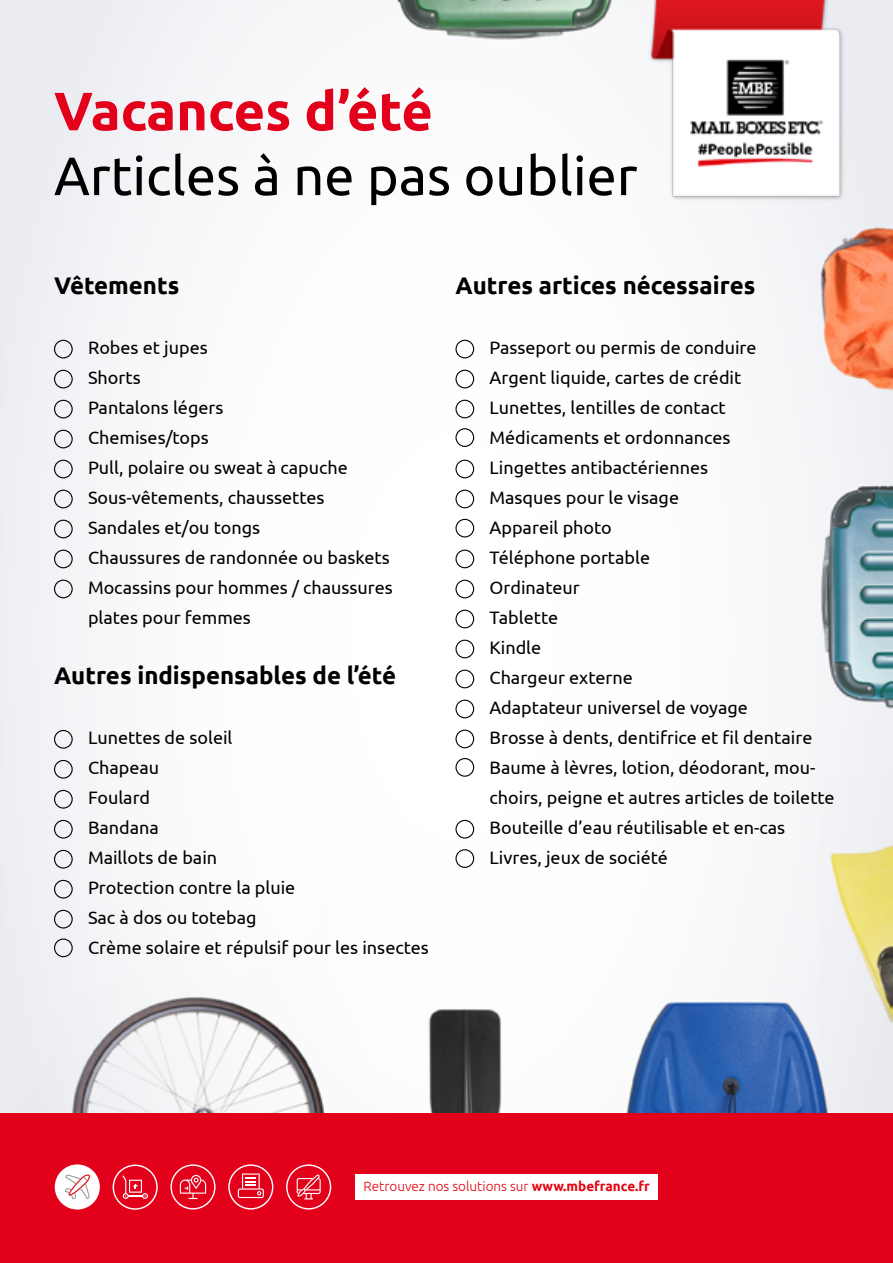
<style>
.page{position:relative;width:893px;height:1263px;background:#fff}
.page>*{position:absolute;margin:0;border:0;box-sizing:border-box;transform-origin:0 0}
.t1{font:54px "Ubuntu";color:#000}
.t2{font:700 54px "Ubuntu";color:#e2001a}
.t3{font:700 24px "Ubuntu";color:#000}
.t4{font:18px/30px "Ubuntu";color:#000}
.t5{font:300 13.5px "Ubuntu";color:#e30613}
.s1{font-weight:700}
</style>
<div class="page">
<img style="left:0;top:0;width:893px;height:1113px">
<div style="left:0;top:1113px;width:893px;height:150px;background:#e2001a"></div>
<img style="left:639px;top:0;width:220px;height:209px">
<div style="left:355px;top:1174px;width:303px;height:26px;background:#fff"></div>
<div style="left:55px;top:1164px;width:45px;height:45px;background:#fff;border-radius:50%"></div>
<svg style="left:65px;top:1174px;width:25px;height:25px"></svg>
<svg style="left:170px;top:1164px;width:46px;height:45px"></svg>
<svg style="left:228px;top:1164px;width:45px;height:45px"></svg>
<svg style="left:113px;top:1164px;width:45px;height:46px"></svg>
<svg style="left:286px;top:1164px;width:45px;height:45px"></svg>
<div style="left:54px;top:340px;width:19px;height:18px;border:1px solid #000;border-radius:50%"></div>
<div style="left:54px;top:730px;width:19px;height:19px;border:1px solid #000;border-radius:50%"></div>
<div style="left:455px;top:340px;width:19px;height:18px;border:1px solid #000;border-radius:50%"></div>
<div style="left:455px;top:580px;width:19px;height:18px;border:1px solid #000;border-radius:50%"></div>
<div style="left:54px;top:460px;width:19px;height:18px;border:1px solid #000;border-radius:50%"></div>
<div style="left:54px;top:850px;width:19px;height:18px;border:1px solid #000;border-radius:50%"></div>
<div style="left:455px;top:460px;width:19px;height:18px;border:1px solid #000;border-radius:50%"></div>
<div style="left:455px;top:700px;width:19px;height:18px;border:1px solid #000;border-radius:50%"></div>
<div style="left:54px;top:400px;width:19px;height:18px;border:1px solid #000;border-radius:50%"></div>
<div style="left:54px;top:790px;width:19px;height:19px;border:1px solid #000;border-radius:50%"></div>
<div style="left:455px;top:400px;width:19px;height:18px;border:1px solid #000;border-radius:50%"></div>
<div style="left:455px;top:428px;width:19px;height:19px;border:1px solid #000;border-radius:50%"></div>
<div style="left:455px;top:640px;width:19px;height:18px;border:1px solid #000;border-radius:50%"></div>
<div style="left:54px;top:520px;width:19px;height:18px;border:1px solid #000;border-radius:50%"></div>
<div style="left:54px;top:910px;width:19px;height:18px;border:1px solid #000;border-radius:50%"></div>
<div style="left:54px;top:938px;width:19px;height:19px;border:1px solid #000;border-radius:50%"></div>
<div style="left:54px;top:370px;width:19px;height:18px;border:1px solid #000;border-radius:50%"></div>
<div style="left:54px;top:760px;width:19px;height:19px;border:1px solid #000;border-radius:50%"></div>
<div style="left:455px;top:370px;width:19px;height:18px;border:1px solid #000;border-radius:50%"></div>
<div style="left:455px;top:610px;width:19px;height:18px;border:1px solid #000;border-radius:50%"></div>
<div style="left:54px;top:490px;width:19px;height:18px;border:1px solid #000;border-radius:50%"></div>
<div style="left:54px;top:880px;width:19px;height:18px;border:1px solid #000;border-radius:50%"></div>
<div style="left:455px;top:490px;width:19px;height:18px;border:1px solid #000;border-radius:50%"></div>
<div style="left:455px;top:519px;width:19px;height:18px;border:1px solid #000;border-radius:50%"></div>
<div style="left:455px;top:730px;width:19px;height:18px;border:1px solid #000;border-radius:50%"></div>
<div style="left:455px;top:758px;width:19px;height:19px;border:1px solid #000;border-radius:50%"></div>
<div style="left:54px;top:430px;width:19px;height:18px;border:1px solid #000;border-radius:50%"></div>
<div style="left:54px;top:820px;width:19px;height:18px;border:1px solid #000;border-radius:50%"></div>
<div style="left:455px;top:670px;width:19px;height:18px;border:1px solid #000;border-radius:50%"></div>
<div style="left:54px;top:550px;width:19px;height:18px;border:1px solid #000;border-radius:50%"></div>
<div style="left:455px;top:550px;width:19px;height:18px;border:1px solid #000;border-radius:50%"></div>
<div style="left:455px;top:820px;width:19px;height:18px;border:1px solid #000;border-radius:50%"></div>
<div style="left:455px;top:849px;width:19px;height:19px;border:1px solid #000;border-radius:50%"></div>
<div style="left:54px;top:580px;width:19px;height:18px;border:1px solid #000;border-radius:50%"></div>
<h1 class="t2" style="left:54px;top:78px;width:380px">Vacances d’été</h1>
<h1 class="t1" style="left:54px;top:143px;width:585px">Articles à ne pas oublier</h1>
<h2 class="t3" style="left:54px;top:271px;width:127px">Vêtements</h2>
<p class="t4" style="left:88px;top:332px;width:306px">Robes et jupes<br>Shorts<br>Pantalons légers<br>Chemises/tops<br>Pull, polaire ou sweat à capuche<br>Sous-vêtements, chaussettes<br>Sandales et/ou tongs<br>Chaussures de randonnée ou baskets<br>Mocassins pour hommes / chaussures plates pour femmes</p>
<h2 class="t3" style="left:54px;top:661px;width:344px">Autres indispensables de l’été</h2>
<p class="t4" style="left:88px;top:722px;width:342px">Lunettes de soleil<br>Chapeau<br>Foulard<br>Bandana<br>Maillots de bain<br>Protection contre la pluie<br>Sac à dos ou totebag<br>Crème solaire et répulsif pour les insectes</p>
<h2 class="t3" style="left:455px;top:271px;width:301px">Autres artices nécessaires</h2>
<p class="t4" style="left:489px;top:332px;width:347px">Passeport ou permis de conduire<br>Argent liquide, cartes de crédit<br>Lunettes, lentilles de contact<br>Médicaments et ordonnances<br>Lingettes antibactériennes<br>Masques pour le visage<br>Appareil photo<br>Téléphone portable<br>Ordinateur<br>Tablette<br>Kindle<br>Chargeur externe<br>Adaptateur universel de voyage<br>Brosse à dents, dentifrice et fil dentaire<br>Baume à lèvres, lotion, déodorant, mou&shy;choirs, peigne et autres articles de toilette<br>Bouteille d’eau réutilisable et en-cas<br>Livres, jeux de société</p>
<p class="t5" style="left:363px;top:1178px;width:288px">Retrouvez nos solutions sur <span class="s1">www.mbefrance.fr</span></p>
</div>
